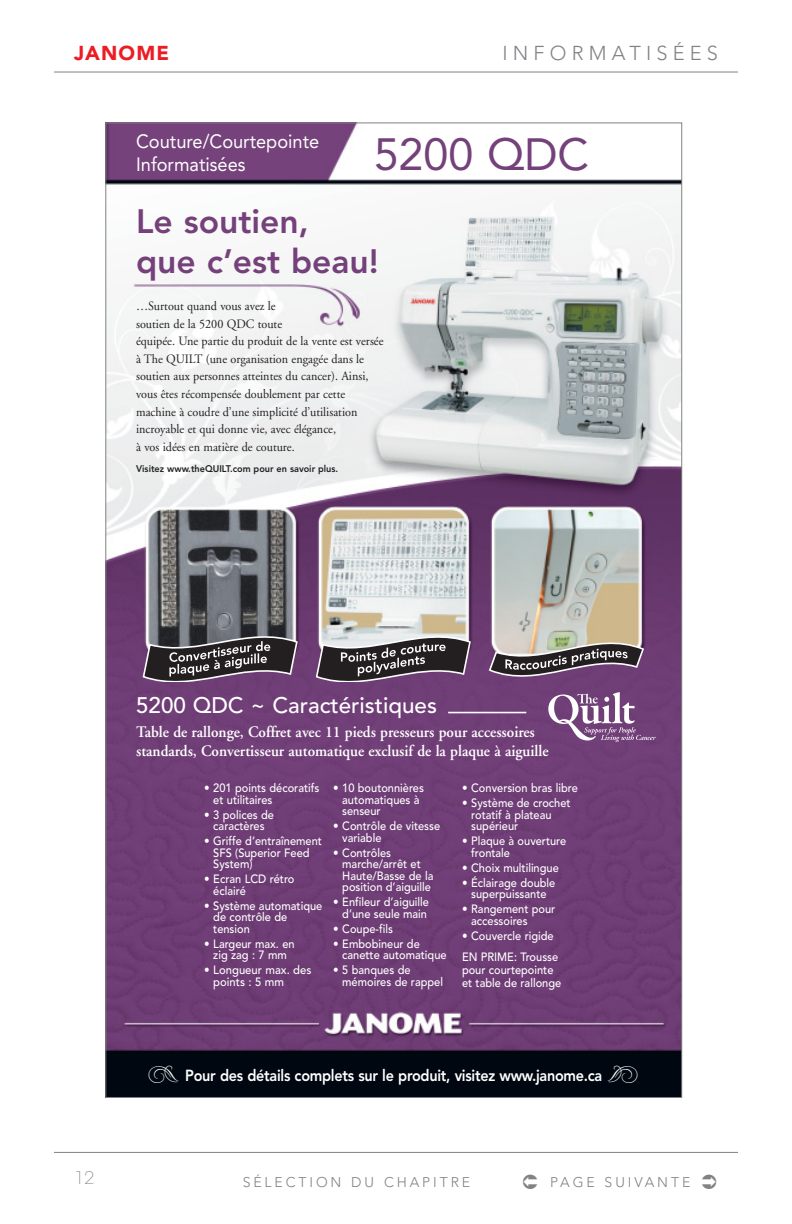
<style>
.page{position:relative;width:792px;height:1224px;background:#fff}
.page>*{position:absolute;margin:0;border:0;box-sizing:border-box;transform-origin:0 0}
.t1{font:44.8px "Avenir";color:#74417b}
.t2{font:800 33.6px/40.4px "Avenir";color:#74417b}
.t3{font:500 22.4px "Avenir";color:#fff}
.t4{font:300 20px "Avenir";letter-spacing:.26em;color:#808285}
.t5{font:900 20px "Avenir";letter-spacing:.06em;color:#ed1c24}
.t6{font:19.2px/23px "Avenir";color:#fff;scale:.95 1}
.t7{font:200 18px "Avant Garde IT Cby BT";color:#808285}
.t8{font:600 16px/19.2px "Adobe Garamond";color:#fff;scale:.95 1}
.t9{font:800 16px "Avenir";letter-spacing:-.02em;color:#fff;scale:.9 1}
.t10{font:300 14px "Avenir";letter-spacing:.21em;color:#808285}
.t11{font:12.8px/17.6px "Adobe Garamond";color:#231f20;scale:.95 1}
.t12{font:500 12px/11.6px "Avenir";color:#fff;scale:.92 1}
.t13{font:800 9.6px "Avenir";color:#231f20;scale:.95 1}
.s1{font-family:"Type Embellishments One Plain";font-weight:400;font-size:26px}
</style>
<div class="page">
<hr style="left:54px;top:72px;width:684px;height:1px;background:#808285">
<hr style="left:54px;top:1152px;width:684px;height:1px;background:#808285">
<img style="left:108px;top:125px;width:572px;height:971px">
<hr style="left:448px;top:712px;width:78px;height:1px;background:#fff">
<svg style="left:143px;top:625px;width:156px;height:57px;background:#58515a"></svg>
<svg style="left:315px;top:625px;width:157px;height:57px;background:#7b7378"></svg>
<svg style="left:488px;top:629px;width:155px;height:53px;background:#8c7c82"></svg>
<svg style="left:548px;top:692px;width:108px;height:51px;background:#906a95"></svg>
<svg style="left:608px;top:1066px;width:30px;height:17px"></svg>
<h3 class="t5" style="left:74px;top:45px;width:97px">JANOME</h3>
<h3 class="t4" style="left:502px;top:45px;width:217px">INFORMATISÉES</h3>
<h3 class="t6" style="left:136px;top:132px;width:194px">Couture/Courtepointe<br>Informatisées</h3>
<h1 class="t1" style="left:374px;top:136px;width:217px">5200 QDC</h1>
<h2 class="t2" style="left:136px;top:203px;width:244px">Le soutien,<br>que c’est beau!</h2>
<p class="t11" style="left:136px;top:298px;width:262px">…Surtout quand vous avez le<br>soutien de la 5200 QDC toute<br>équipée. Une partie du produit de la vente est versée à The QUILT (une organisation engagée dans le soutien aux personnes atteintes du cancer). Ainsi, vous êtes récompensée doublement par cette machine à coudre d’une simplicité d’utilisation incroyable et qui donne vie, avec élégance,<br>à vos idées en matière de couture.</p>
<p class="t13" style="left:136px;top:464px;width:214px">Visitez www.theQUILT.com pour en savoir plus.</p>
<h3 class="t3" style="left:136px;top:696px;width:302px">5200 QDC ~ Caractéristiques</h3>
<h3 class="t8" style="left:136px;top:724px;width:436px">Table de rallonge, Coffret avec 11 pieds presseurs pour accessoires standards, Convertisseur automatique exclusif de la plaque à aiguille</h3>
<p class="t12" style="left:213px;top:784px;width:117px;text-indent:-9px">• 201 points décoratifs et utilitaires</p>
<p class="t12" style="left:204px;top:810px;width:78px;text-align:center">• 3 polices de caractères</p>
<p class="t12" style="left:213px;top:837px;width:120px;text-indent:-9px">• Griffe d’entraînement<br>SFS (Superior Feed<br>System)</p>
<p class="t12" style="left:213px;top:875px;width:90px;text-indent:-9px">• Ecran LCD rétro éclairé</p>
<p class="t12" style="left:213px;top:901px;width:120px;text-indent:-9px">• Système automatique de contrôle de tension</p>
<p class="t12" style="left:204px;top:939px;width:100px;text-align:center">• Largeur max. en zig zag : 7 mm</p>
<p class="t12" style="left:213px;top:966px;width:108px;text-indent:-9px">• Longueur max. des points : 5 mm</p>
<p class="t12" style="left:342px;top:784px;width:90px;text-indent:-9px">• 10 boutonnières automatiques à senseur</p>
<p class="t12" style="left:342px;top:822px;width:108px;text-indent:-9px">• Contrôle de vitesse variable</p>
<p class="t12" style="left:342px;top:848px;width:101px;text-indent:-9px">• Contrôles marche/arrêt et<br>Haute/Basse de la position d’aiguille</p>
<p class="t12" style="left:333px;top:898px;width:106px;text-align:right">• Enfileur d’aiguille d’une seule main</p>
<p class="t12" style="left:333px;top:924px;width:67px">• Coupe-fils</p>
<p class="t12" style="left:342px;top:939px;width:115px;text-indent:-9px">• Embobineur de canette automatique</p>
<p class="t12" style="left:342px;top:966px;width:111px;text-indent:-9px">• 5 banques de mémoires de rappel</p>
<p class="t12" style="left:462px;top:784px;width:128px">• Conversion bras libre</p>
<p class="t12" style="left:471px;top:799px;width:110px;text-indent:-9px">• Système de crochet rotatif à plateau supérieur</p>
<p class="t12" style="left:471px;top:837px;width:105px;text-indent:-9px">• Plaque à ouverture frontale</p>
<p class="t12" style="left:462px;top:863px;width:107px">• Choix multilingue</p>
<p class="t12" style="left:462px;top:878px;width:103px;text-align:center">• Éclairage double superpuissante</p>
<p class="t12" style="left:471px;top:905px;width:93px;text-indent:-9px">• Rangement pour accessoires</p>
<p class="t12" style="left:462px;top:926px;width:106px;line-height:21.4px">• Couvercle rigide<br>EN PRIME: Trousse</p>
<p class="t12" style="left:462px;top:965px;width:109px;line-height:12.8px">pour courtepointe et table de rallonge</p>
<h3 class="t9" style="left:148px;top:1069px;width:507px"><span class="s1">z</span> Pour des détails complets sur le produit, visitez www.janome.ca</h3>
<h3 class="t7" style="left:74px;top:1171px;width:22px">12</h3>
<p class="t10" style="left:243px;top:1176px;width:229px">SÉLECTION DU CHAPITRE</p>
<p class="t10" style="left:550px;top:1176px;width:142px">PAGE SUIVANTE</p>
</div>
